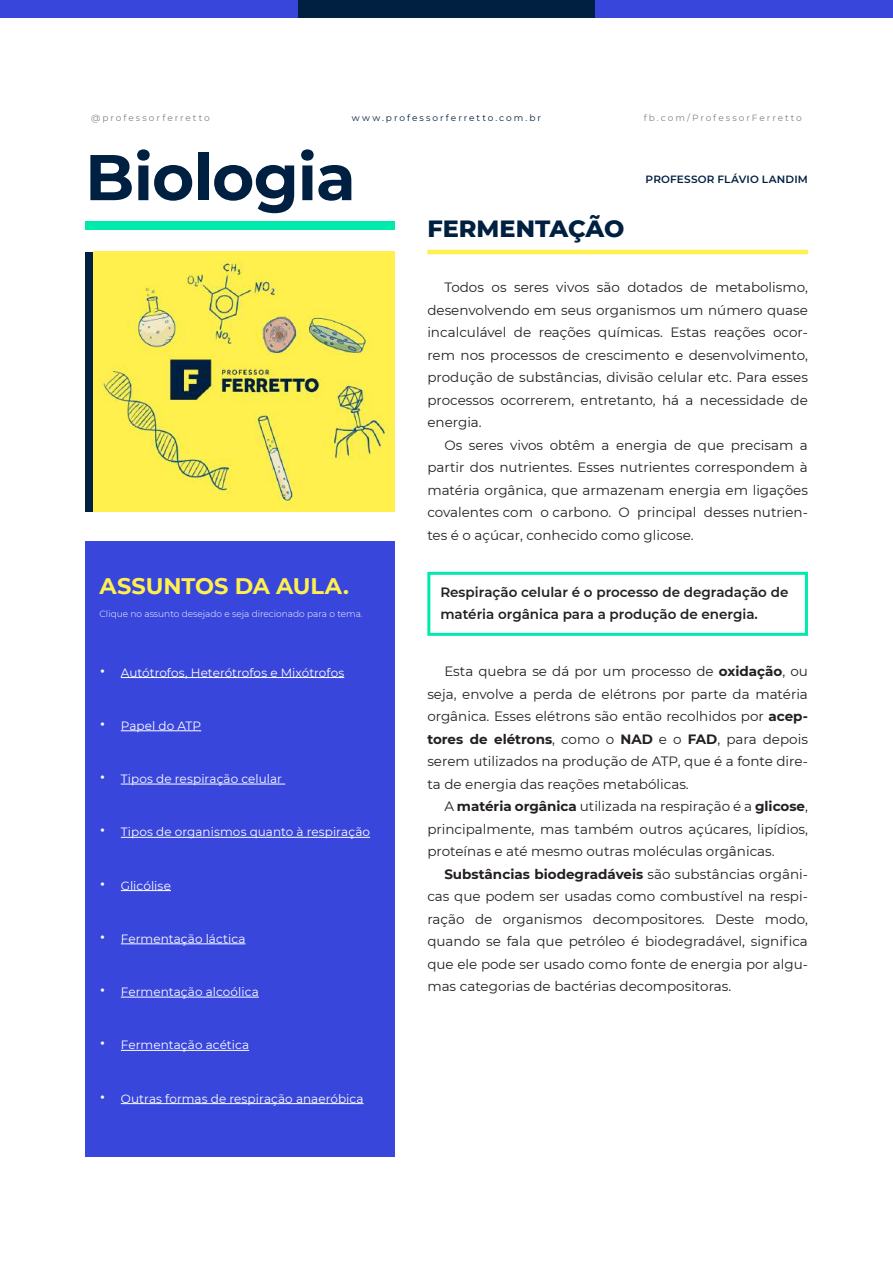
<style>
.page{position:relative;width:893px;height:1263px;background:#fff}
.page>*{position:absolute;margin:0;border:0;box-sizing:border-box;transform-origin:0 0}
.t1{font:700 64.5px "Montserrat";letter-spacing:-.015em;color:#002041}
.t2{font:800 24px "Montserrat";color:#002041}
.t3{font:700 22.5px "Montserrat";letter-spacing:-.005em;color:#fff04e}
.t4{font:13.5px/22.5px "Montserrat";color:#231f20;text-align:justify}
.t5{font:600 13.5px/22.5px "Montserrat";color:#231f20}
.t6{font:12px "Montserrat";letter-spacing:.005em;color:#fff}
.t7{font:600 10.5px "Montserrat";letter-spacing:.02em;color:#002041}
.t8{font:300 9px "Montserrat";color:#fff}
.t9{font:9px "Montserrat";letter-spacing:.215em;color:#808285}
.t10{font:9px "Montserrat";letter-spacing:.22em;color:#002041}
.s1{font-size:21px}
.s2{font-weight:700}
</style>
<div class="page">
<div style="left:85px;top:252px;width:9px;height:259px;background:#002041"></div>
<img style="left:94px;top:252px;width:301px;height:259px">
<div style="left:85px;top:541px;width:310px;height:616px;background:#3846dc"></div>
<hr style="left:121px;top:677px;width:223px;height:1px;background:#fff">
<hr style="left:121px;top:730px;width:80px;height:1px;background:#fff">
<hr style="left:121px;top:784px;width:164px;height:1px;background:#fff">
<hr style="left:121px;top:837px;width:249px;height:1px;background:#fff">
<hr style="left:121px;top:890px;width:50px;height:1px;background:#fff">
<hr style="left:121px;top:943px;width:124px;height:1px;background:#fff">
<hr style="left:121px;top:997px;width:138px;height:1px;background:#fff">
<hr style="left:121px;top:1050px;width:128px;height:1px;background:#fff">
<hr style="left:121px;top:1103px;width:243px;height:1px;background:#fff">
<div style="left:427px;top:572px;width:381px;height:64px;border:3px solid #00eaac"></div>
<div style="left:85px;top:221px;width:103px;height:9px;background:#00eaac"></div>
<div style="left:188px;top:221px;width:103px;height:9px;background:#00eaac"></div>
<div style="left:291px;top:221px;width:104px;height:9px;background:#00eaac"></div>
<div style="left:0;top:0;width:298px;height:17px;background:#3846dc"></div>
<div style="left:298px;top:0;width:297px;height:17px;background:#002041"></div>
<div style="left:595px;top:0;width:298px;height:17px;background:#3846dc"></div>
<hr style="left:427px;top:250px;width:381px;height:4px;background:#fff04e">
<p class="t9" style="left:91px;top:112px;width:120px">@professorferretto</p>
<p class="t10" style="left:352px;top:112px;width:191px">www.professorferretto.com.br</p>
<p class="t9" style="left:644px;top:112px;width:160px">fb.com/ProfessorFerretto</p>
<h1 class="t1" style="left:85px;top:131px;width:272px">Biologia</h1>
<h3 class="t3" style="left:100px;top:569px;width:251px">ASSUNTOS DA AULA.</h3>
<p class="t8" style="left:100px;top:608px;width:265px">Clique no assunto desejado e seja direcionado para o tema.</p>
<p class="t6" style="left:100px;top:664px;width:246px"><span class="s1">•</span> Autótrofos, Heterótrofos e Mixótrofos</p>
<p class="t6" style="left:100px;top:717px;width:103px"><span class="s1">•</span> Papel do ATP</p>
<p class="t6" style="left:100px;top:771px;width:184px"><span class="s1">•</span> Tipos de respiração celular</p>
<p class="t6" style="left:100px;top:824px;width:272px"><span class="s1">•</span> Tipos de organismos quanto à respiração</p>
<p class="t6" style="left:100px;top:877px;width:73px"><span class="s1">•</span> Glicólise</p>
<p class="t6" style="left:100px;top:930px;width:147px"><span class="s1">•</span> Fermentação láctica</p>
<p class="t6" style="left:100px;top:984px;width:161px"><span class="s1">•</span> Fermentação alcoólica</p>
<p class="t6" style="left:100px;top:1037px;width:151px"><span class="s1">•</span> Fermentação acética</p>
<p class="t6" style="left:100px;top:1090px;width:265px"><span class="s1">•</span> Outras formas de respiração anaeróbica</p>
<p class="t7" style="left:646px;top:172px;width:164px">PROFESSOR FLÁVIO LANDIM</p>
<h2 class="t2" style="left:427px;top:211px;width:199px">FERMENTAÇÃO</h2>
<p class="t4" style="left:427px;top:276px;width:382px;text-indent:17px">Todos os seres vivos são dotados de metabolismo, desenvolvendo em seus organismos um número quase incalculável de reações químicas. Estas reações ocor&shy;rem nos processos de crescimento e desenvolvimento, produção de substâncias, divisão celular etc. Para esses processos ocorrerem, entretanto, há a necessidade de energia.</p>
<p class="t4" style="left:427px;top:433px;width:382px;text-indent:17px">Os seres vivos obtêm a energia de que precisam a partir dos nutrientes. Esses nutrientes correspondem à matéria orgânica, que armazenam energia em ligações covalentes com o carbono. O principal desses nutrien&shy;tes é o açúcar, conhecido como glicose.</p>
<p class="t5" style="left:440px;top:580px;width:349px">Respiração celular é o processo de degradação de matéria orgânica para a produção de energia.</p>
<p class="t4" style="left:427px;top:660px;width:382px;text-indent:17px">Esta quebra se dá por um processo de <span class="s2">oxidação</span>, ou seja, envolve a perda de elétrons por parte da matéria orgânica. Esses elétrons são então recolhidos por <span class="s2">acep&shy;tores de elétrons</span>, como o <span class="s2">NAD</span> e o <span class="s2">FAD</span>, para depois serem utilizados na produção de ATP, que é a fonte dire&shy;ta de energia das reações metabólicas.</p>
<p class="t4" style="left:427px;top:795px;width:382px;text-indent:17px">A <span class="s2">matéria orgânica</span> utilizada na respiração é a <span class="s2">glicose</span>, principalmente, mas também outros açúcares, lipídios, proteínas e até mesmo outras moléculas orgânicas.</p>
<p class="t4" style="left:427px;top:862px;width:382px;text-indent:17px"><span class="s2">Substâncias biodegradáveis</span> são substâncias orgâni&shy;cas que podem ser usadas como combustível na respi&shy;ração de organismos decompositores. Deste modo, quando se fala que petróleo é biodegradável, significa que ele pode ser usado como fonte de energia por algu&shy;mas categorias de bactérias decompositoras.</p>
</div>
